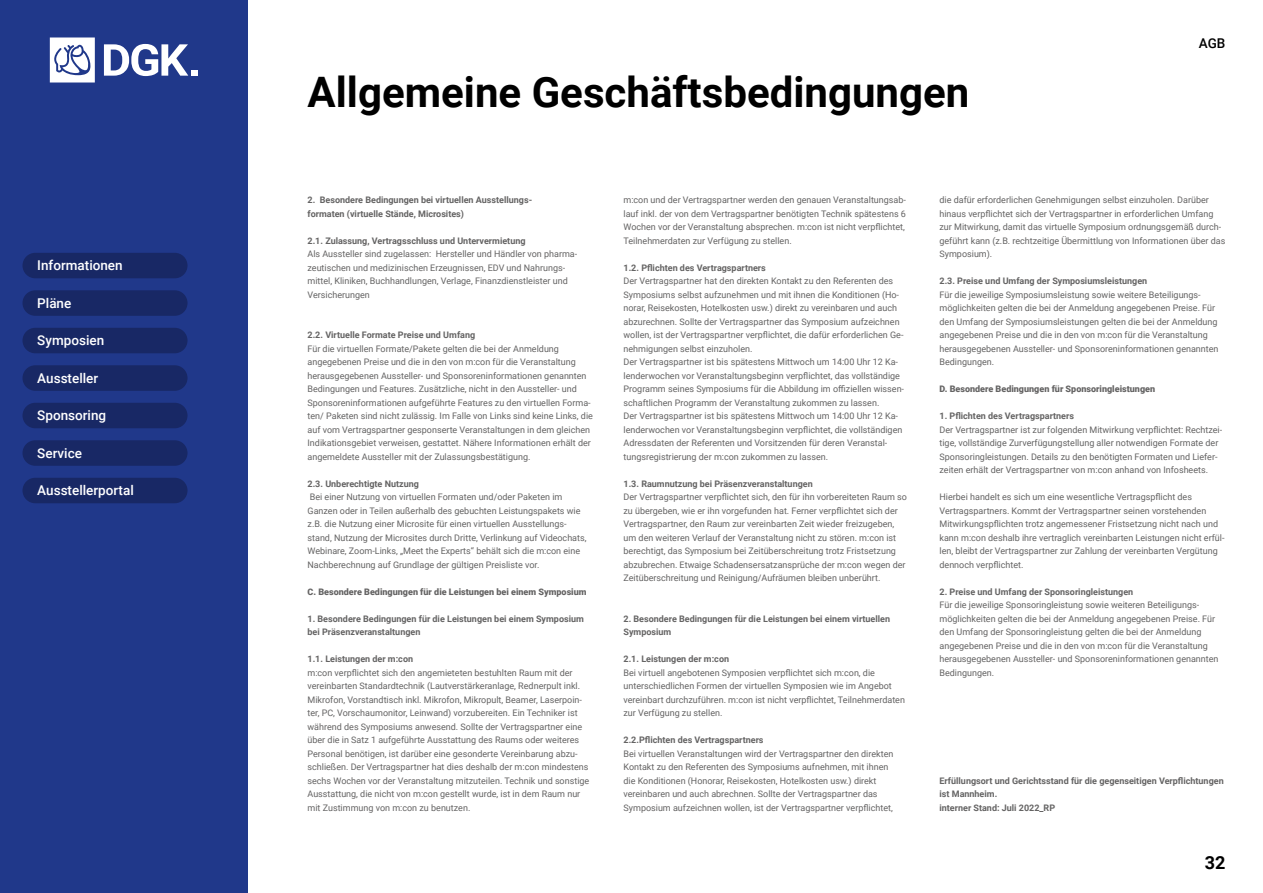
<style>
.page{position:relative;width:1263px;height:893px;background:#fff}
.page>*{position:absolute;margin:0;border:0;box-sizing:border-box;transform-origin:0 0}
.t1{font:700 42px "Roboto";color:#000}
.t2{font:700 18px "Roboto";color:#000}
.t3{font:500 13.5px "Roboto";color:#fff}
.t4{font:500 13.5px "Roboto";color:#000}
.t5{font:9px/13.5px "Roboto";color:#646363}
.t6{font:700 9px/13.5px "Roboto";color:#646363}
.t7{font:900 9px "Roboto";color:#646363}
</style>
<div class="page">
<div style="left:0;top:0;width:248px;height:893px;background:#20388a"></div>
<svg style="left:50px;top:38px;width:45px;height:44px;background:#d5dae9"></svg>
<div style="left:191px;top:70px;width:7px;height:6px;background:#fff"></div>
<svg style="left:104px;top:44px;width:84px;height:32px"></svg>
<div style="left:22px;top:253px;width:166px;height:25px;background:#182865;border-radius:13px"></div>
<div style="left:22px;top:328px;width:166px;height:25px;background:#182865;border-radius:13px"></div>
<div style="left:22px;top:290px;width:166px;height:26px;background:#182865;border-radius:13px"></div>
<div style="left:22px;top:365px;width:166px;height:26px;background:#182865;border-radius:13px"></div>
<div style="left:22px;top:403px;width:166px;height:25px;background:#182865;border-radius:13px"></div>
<div style="left:22px;top:440px;width:166px;height:26px;background:#182865;border-radius:13px"></div>
<div style="left:22px;top:478px;width:166px;height:25px;background:#182865;border-radius:13px"></div>
<h3 class="t3" style="left:37px;top:256px;width:87px">Informationen</h3>
<h3 class="t3" style="left:37px;top:293px;width:36px">Pläne</h3>
<h3 class="t3" style="left:37px;top:331px;width:68px">Symposien</h3>
<h3 class="t3" style="left:37px;top:368px;width:62px">Aussteller</h3>
<h3 class="t3" style="left:37px;top:406px;width:70px">Sponsoring</h3>
<h3 class="t3" style="left:37px;top:443px;width:46px">Service</h3>
<h3 class="t3" style="left:37px;top:481px;width:98px">Ausstellerportal</h3>
<h1 class="t1" style="left:308px;top:62px;width:663px">Allgemeine Geschäftsbedingungen</h1>
<h3 class="t4" style="left:1199px;top:33px;width:28px">AGB</h3>
<p class="t6" style="left:308px;top:193px;width:226px">2. Besondere Bedingungen bei virtuellen Ausstellungs&shy;formaten (virtuelle Stände, Microsites)</p>
<p class="t6" style="left:308px;top:233px;width:220px">2.1. Zulassung, Vertragsschluss und Untervermietung</p>
<p class="t5" style="left:308px;top:247px;width:271px">Als Aussteller sind zugelassen: Hersteller und Händler von pharma&shy;zeutischen und medizinischen Erzeugnissen, EDV und Nahrungs&shy;mittel, Kliniken, Buchhandlungen, Verlage, Finanzdienstleister und Versicherungen</p>
<p class="t6" style="left:308px;top:328px;width:169px">2.2. Virtuelle Formate Preise und Umfang</p>
<p class="t5" style="left:308px;top:341px;width:287px">Für die virtuellen Formate/Pakete gelten die bei der Anmeldung angegebenen Preise und die in den von m:con für die Veranstaltung herausgegebenen Aussteller- und Sponsoreninformationen genannten Bedingungen und Features. Zusätzliche, nicht in den Aussteller- und Sponsoreninformationen aufgeführte Features zu den virtuellen Forma&shy;ten/ Paketen sind nicht zulässig. Im Falle von Links sind keine Links, die auf vom Vertragspartner gesponserte Veranstaltungen in dem gleichen Indikationsgebiet verweisen, gestattet. Nähere Informationen erhält der angemeldete Aussteller mit der Zulassungsbestätigung.</p>
<p class="t6" style="left:308px;top:476px;width:113px">2.3. Unberechtigte Nutzung</p>
<p class="t5" style="left:308px;top:490px;width:280px">Bei einer Nutzung von virtuellen Formaten und/oder Paketen im Ganzen oder in Teilen außerhalb des gebuchten Leistungspakets wie z.B. die Nutzung einer Microsite für einen virtuellen Ausstellungs&shy;stand, Nutzung der Microsites durch Dritte, Verlinkung auf Videochats, Webinare, Zoom-Links, „Meet the Experts“ behält sich die m:con eine Nachberechnung auf Grundlage der gültigen Preisliste vor.</p>
<p class="t7" style="left:308px;top:585px;width:281px">C. Besondere Bedingungen für die Leistungen bei einem Symposium</p>
<p class="t6" style="left:308px;top:611px;width:278px">1. Besondere Bedingungen für die Leistungen bei einem Symposium bei Präsenzveranstaltungen</p>
<p class="t6" style="left:308px;top:652px;width:107px">1.1. Leistungen der m:con</p>
<p class="t5" style="left:308px;top:665px;width:283px">m:con verpflichtet sich den angemieteten bestuhlten Raum mit der vereinbarten Standardtechnik (Lautverstärkeranlage, Rednerpult inkl.<br>Mikrofon, Vorstandtisch inkl. Mikrofon, Mikropult, Beamer, Laserpoin&shy;ter, PC, Vorschaumonitor, Leinwand) vorzubereiten. Ein Techniker ist während des Symposiums anwesend. Sollte der Vertragspartner eine über die in Satz 1 aufgeführte Ausstattung des Raums oder weiteres Personal benötigen, ist darüber eine gesonderte Vereinbarung abzu&shy;schließen. Der Vertragspartner hat dies deshalb der m:con mindestens sechs Wochen vor der Veranstaltung mitzuteilen. Technik und sonstige Ausstattung, die nicht von m:con gestellt wurde, ist in dem Raum nur mit Zustimmung von m:con zu benutzen.</p>
<p class="t5" style="left:623px;top:193px;width:284px">m:con und der Vertragspartner werden den genauen Veranstaltungsab&shy;lauf inkl. der von dem Vertragspartner benötigten Technik spätestens 6<br>Wochen vor der Veranstaltung absprechen. m:con ist nicht verpflichtet, Teilnehmerdaten zur Verfügung zu stellen.</p>
<p class="t6" style="left:623px;top:260px;width:144px">1.2. Pflichten des Vertragspartners</p>
<p class="t5" style="left:623px;top:274px;width:282px">Der Vertragspartner hat den direkten Kontakt zu den Referenten des Symposiums selbst aufzunehmen und mit ihnen die Konditionen (Ho&shy;norar, Reisekosten, Hotelkosten usw.) direkt zu vereinbaren und auch abzurechnen. Sollte der Vertragspartner das Symposium aufzeichnen wollen, ist der Vertragspartner verpflichtet, die dafür erforderlichen Ge&shy;nehmigungen selbst einzuholen.<br>Der Vertragspartner ist bis spätestens Mittwoch um 14:00 Uhr 12 Ka&shy;lenderwochen vor Veranstaltungsbeginn verpflichtet, das vollständige Programm seines Symposiums für die Abbildung im offiziellen wissen&shy;schaftlichen Programm der Veranstaltung zukommen zu lassen.<br>Der Vertragspartner ist bis spätestens Mittwoch um 14:00 Uhr 12 Ka&shy;lenderwochen vor Veranstaltungsbeginn verpflichtet, die vollständigen Adressdaten der Referenten und Vorsitzenden für deren Veranstal&shy;tungsregistrierung der m:con zukommen zu lassen.</p>
<p class="t6" style="left:623px;top:476px;width:191px">1.3. Raumnutzung bei Präsenzveranstaltungen</p>
<p class="t5" style="left:623px;top:490px;width:285px">Der Vertragspartner verpflichtet sich, den für ihn vorbereiteten Raum so zu übergeben, wie er ihn vorgefunden hat. Ferner verpflichtet sich der Vertragspartner, den Raum zur vereinbarten Zeit wieder freizugeben, um den weiteren Verlauf der Veranstaltung nicht zu stören. m:con ist berechtigt, das Symposium bei Zeitüberschreitung trotz Fristsetzung abzubrechen. Etwaige Schadensersatzansprüche der m:con wegen der Zeitüberschreitung und Reinigung/Aufräumen bleiben unberührt.</p>
<p class="t6" style="left:623px;top:611px;width:268px">2. Besondere Bedingungen für die Leistungen bei einem virtuellen<br>Symposium</p>
<p class="t6" style="left:623px;top:652px;width:107px">2.1. Leistungen der m:con</p>
<p class="t5" style="left:623px;top:665px;width:283px">Bei virtuell angebotenen Symposien verpflichtet sich m:con, die unterschiedlichen Formen der virtuellen Symposien wie im Angebot vereinbart durchzuführen. m:con ist nicht verpflichtet, Teilnehmerdaten zur Verfügung zu stellen.</p>
<p class="t6" style="left:623px;top:733px;width:142px">2.2.Pflichten des Vertragspartners</p>
<p class="t5" style="left:623px;top:746px;width:271px">Bei virtuellen Veranstaltungen wird der Vertragspartner den direkten Kontakt zu den Referenten des Symposiums aufnehmen, mit ihnen die Konditionen (Honorar, Reisekosten, Hotelkosten usw.) direkt vereinbaren und auch abrechnen. Sollte der Vertragspartner das Symposium aufzeichnen wollen, ist der Vertragspartner verpflichtet,</p>
<p class="t5" style="left:939px;top:193px;width:287px">die dafür erforderlichen Genehmigungen selbst einzuholen. Darüber hinaus verpflichtet sich der Vertragspartner in erforderlichen Umfang zur Mitwirkung, damit das virtuelle Symposium ordnungsgemäß durch&shy;geführt kann (z.B. rechtzeitige Übermittlung von Informationen über das Symposium).</p>
<p class="t6" style="left:939px;top:274px;width:209px">2.3. Preise und Umfang der Symposiumsleistungen</p>
<p class="t5" style="left:939px;top:287px;width:281px">Für die jeweilige Symposiumsleistung sowie weitere Beteiligungs&shy;möglichkeiten gelten die bei der Anmeldung angegebenen Preise. Für den Umfang der Symposiumsleistungen gelten die bei der Anmeldung angegebenen Preise und die in den von m:con für die Veranstaltung herausgegebenen Aussteller- und Sponsoreninformationen genannten Bedingungen.</p>
<p class="t7" style="left:939px;top:383px;width:217px">D. Besondere Bedingungen für Sponsoringleistungen</p>
<p class="t6" style="left:939px;top:409px;width:136px">1. Pflichten des Vertragspartners</p>
<p class="t5" style="left:939px;top:422px;width:284px">Der Vertragspartner ist zur folgenden Mitwirkung verpflichtet: Rechtzei&shy;tige, vollständige Zurverfügungstellung aller notwendigen Formate der Sponsoringleistungen. Details zu den benötigten Formaten und Liefer&shy;zeiten erhält der Vertragspartner von m:con anhand von Infosheets.</p>
<p class="t5" style="left:939px;top:490px;width:286px">Hierbei handelt es sich um eine wesentliche Vertragspflicht des Vertragspartners. Kommt der Vertragspartner seinen vorstehenden Mitwirkungspflichten trotz angemessener Fristsetzung nicht nach und kann m:con deshalb ihre vertraglich vereinbarten Leistungen nicht erfül&shy;len, bleibt der Vertragspartner zur Zahlung der vereinbarten Vergütung dennoch verpflichtet.</p>
<p class="t6" style="left:939px;top:584px;width:195px">2. Preise und Umfang der Sponsoringleistungen</p>
<p class="t5" style="left:939px;top:598px;width:281px">Für die jeweilige Sponsoringleistung sowie weiteren Beteiligungs&shy;möglichkeiten gelten die bei der Anmeldung angegebenen Preise. Für den Umfang der Sponsoringleistung gelten die bei der Anmeldung angegebenen Preise und die in den von m:con für die Veranstaltung herausgegebenen Aussteller- und Sponsoreninformationen genannten Bedingungen.</p>
<p class="t6" style="left:939px;top:773px;width:286px">Erfüllungsort und Gerichtsstand für die gegenseitigen Verpflichtungen ist Mannheim.<br>interner Stand: Juli 2022_RP</p>
<h2 class="t2" style="left:1205px;top:850px;width:22px">32</h2>
</div>
